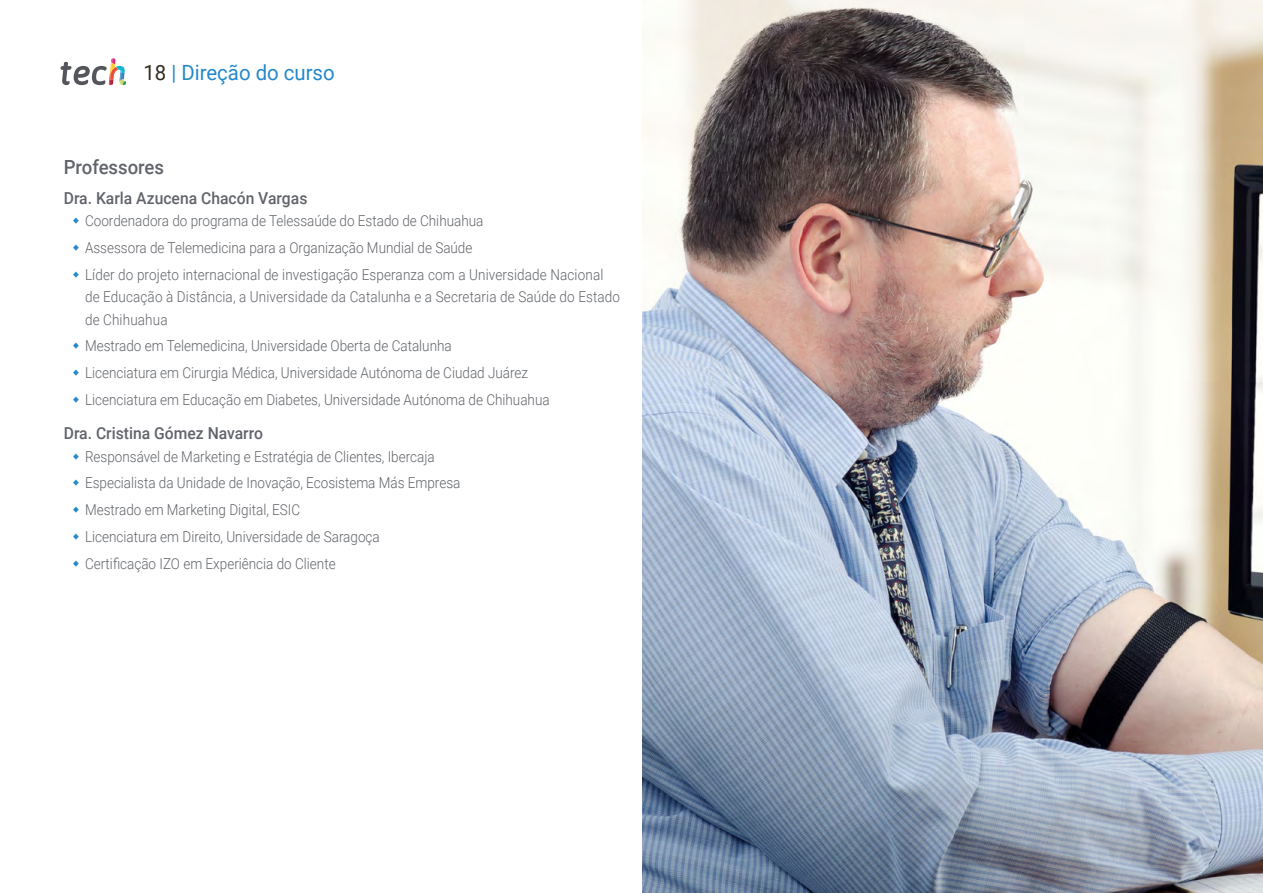
<style>
.page{position:relative;width:1263px;height:893px;background:#fff}
.page>*{position:absolute;margin:0;border:0;box-sizing:border-box;transform-origin:0 0}
.t1{font:21px "Roboto";color:#2488c9}
.t2{font:500 19.5px "Roboto";color:#61646a;scale:.95 1}
.t3{font:500 16.5px "Roboto";color:#61646a;scale:.95 1}
.t4{font:300 15px/26.7px "Roboto";color:#61646a;scale:.9 1}
.s1{color:#312e20}
</style>
<div class="page">
<img style="left:642px;top:0;width:621px;height:893px">
<svg style="left:61px;top:58px;width:65px;height:28px"></svg>
<h1 class="t1" style="left:144px;top:58px;width:193px"><span class="s1">18</span> | Direção do curso</h1>
<h2 class="t2" style="left:64px;top:154px;width:107px">Professores</h2>
<p class="t3" style="left:64px;top:186px;width:258px">Dra. Karla Azucena Chacón Vargas</p>
<p class="t4" style="left:85px;top:207px;width:577px">Coordenadora do programa de Telessaúde do Estado de Chihuahua<br>Assessora de Telemedicina para a Organização Mundial de Saúde<br>Líder do projeto internacional de investigação Esperanza com a Universidade Nacional</p>
<p class="t4" style="left:85px;top:285px;width:596px;line-height:22.5px">de Educação à Distância, a Universidade da Catalunha e a Secretaria de Saúde do Estado de Chihuahua</p>
<p class="t4" style="left:85px;top:332px;width:518px">Mestrado em Telemedicina, Universidade Oberta de Catalunha<br>Licenciatura em Cirurgia Médica, Universidade Autónoma de Ciudad Juárez<br>Licenciatura em Educação em Diabetes, Universidade Autónoma de Chihuahua</p>
<p class="t3" style="left:64px;top:422px;width:211px">Dra. Cristina Gómez Navarro</p>
<p class="t4" style="left:85px;top:442px;width:419px">Responsável de Marketing e Estratégia de Clientes, Ibercaja Especialista da Unidade de Inovação, Ecosistema Más Empresa Mestrado em Marketing Digital, ESIC<br>Licenciatura em Direito, Universidade de Saragoça<br>Certificação IZO em Experiência do Cliente</p>
</div>
